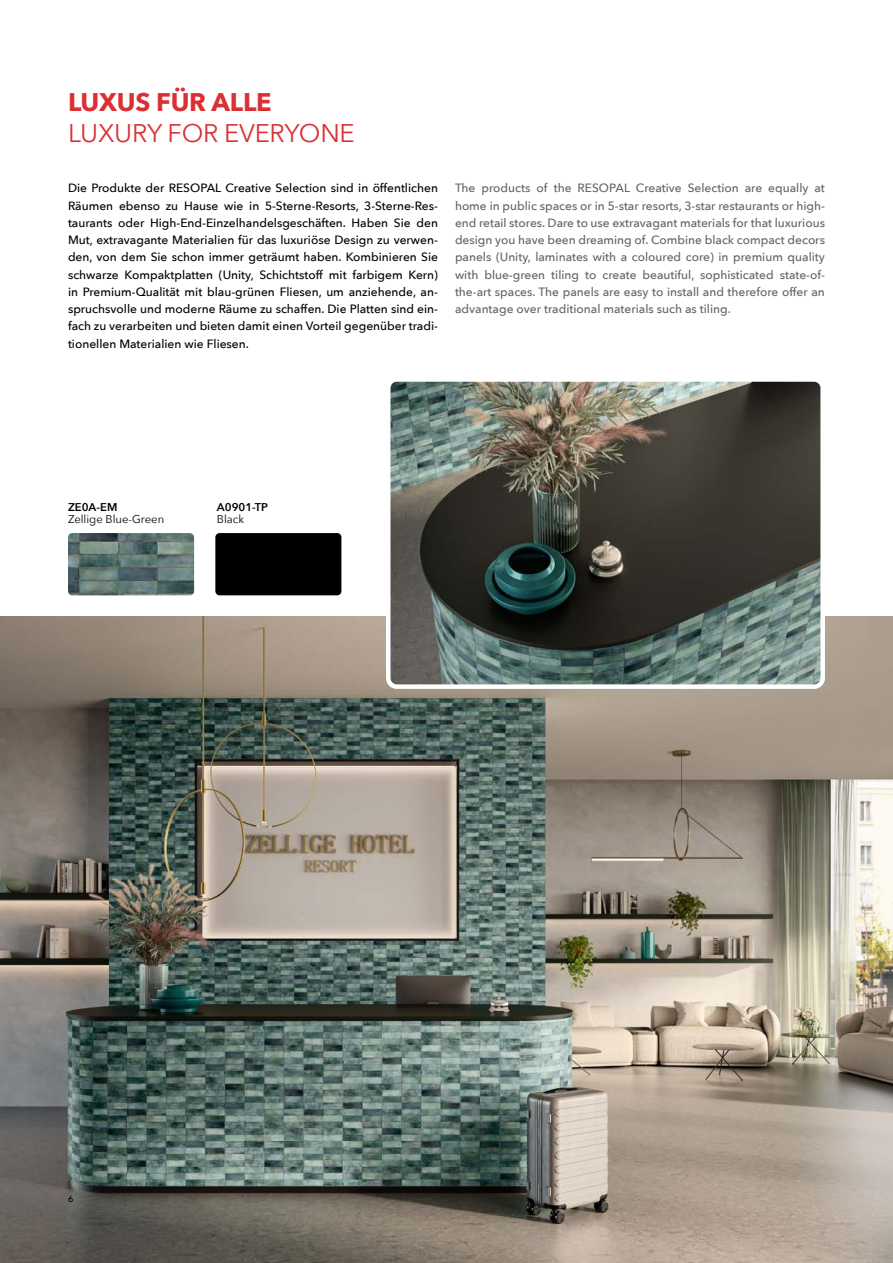
<style>
.page{position:relative;width:893px;height:1263px;background:#fff}
.page>*{position:absolute;margin:0;border:0;box-sizing:border-box;transform-origin:0 0}
.t1{font:25.5px "Avenir Next";letter-spacing:-.01em;color:#dc2f34}
.t2{font:700 25.5px "Avenir Next";letter-spacing:-.01em;color:#dc2f34}
.t3{font:500 12px/17.2px "Avenir Next";color:#000;text-align:justify}
.t4{font:500 12px/17.2px "Avenir Next";color:#646363;text-align:justify}
.t5{font:11.25px "Avenir Next";color:#000}
.t6{font:600 11.25px "Avenir Next";color:#000}
.t7{font:500 9px "Avenir Next";color:#000}
</style>
<div class="page">
<img style="left:0;top:617px;width:893px;height:646px">
<div style="left:215px;top:533px;width:126px;height:62px;background:#000;border-radius:4px"></div>
<img style="left:68px;top:533px;width:126px;height:62px">
<img style="left:391px;top:382px;width:429px;height:302px">
<div style="left:386px;top:377px;width:439px;height:312px;border:4px solid #fff;border-radius:9px"></div>
<h1 class="t2" style="left:68px;top:80px;width:205px">LUXUS FÜR ALLE</h1>
<h1 class="t1" style="left:68px;top:118px;width:288px">LUXURY FOR EVERYONE</h1>
<p class="t3" style="left:68px;top:179px;width:371px">Die Produkte der RESOPAL Creative Selection sind in öffentlichen Räumen ebenso zu Hause wie in 5-Sterne-Resorts, 3-Sterne-Res&shy;taurants oder High-End-Einzelhandelsgeschäften. Haben Sie den Mut, extravagante Materialien für das luxuriöse Design zu verwen&shy;den, von dem Sie schon immer geträumt haben. Kombinieren Sie schwarze Kompaktplatten (Unity, Schichtstoff mit farbigem Kern) in Premium-Qualität mit blau-grünen Fliesen, um anziehende, an&shy;spruchsvolle und moderne Räume zu schaffen. Die Platten sind ein&shy;fach zu verarbeiten und bieten damit einen Vorteil gegenüber tradi&shy;tionellen Materialien wie Fliesen.</p>
<p class="t4" style="left:455px;top:179px;width:371px">The products of the RESOPAL Creative Selection are equally at home in public spaces or in 5-star resorts, 3-star restaurants or high&shy;end retail stores. Dare to use extravagant materials for that luxurious design you have been dreaming of. Combine black compact decors panels (Unity, laminates with a coloured core) in premium quality with blue-green tiling to create beautiful, sophisticated state-of&shy;the-art spaces. The panels are easy to install and therefore offer an advantage over traditional materials such as tiling.</p>
<p class="t6" style="left:68px;top:501px;width:51px">ZE0A-EM</p>
<p class="t5" style="left:68px;top:513px;width:98px">Zellige Blue-Green</p>
<p class="t6" style="left:217px;top:501px;width:53px">A0901-TP</p>
<p class="t5" style="left:217px;top:513px;width:29px">Black</p>
<p class="t7" style="left:68px;top:1191px;width:7px">6</p>
</div>
